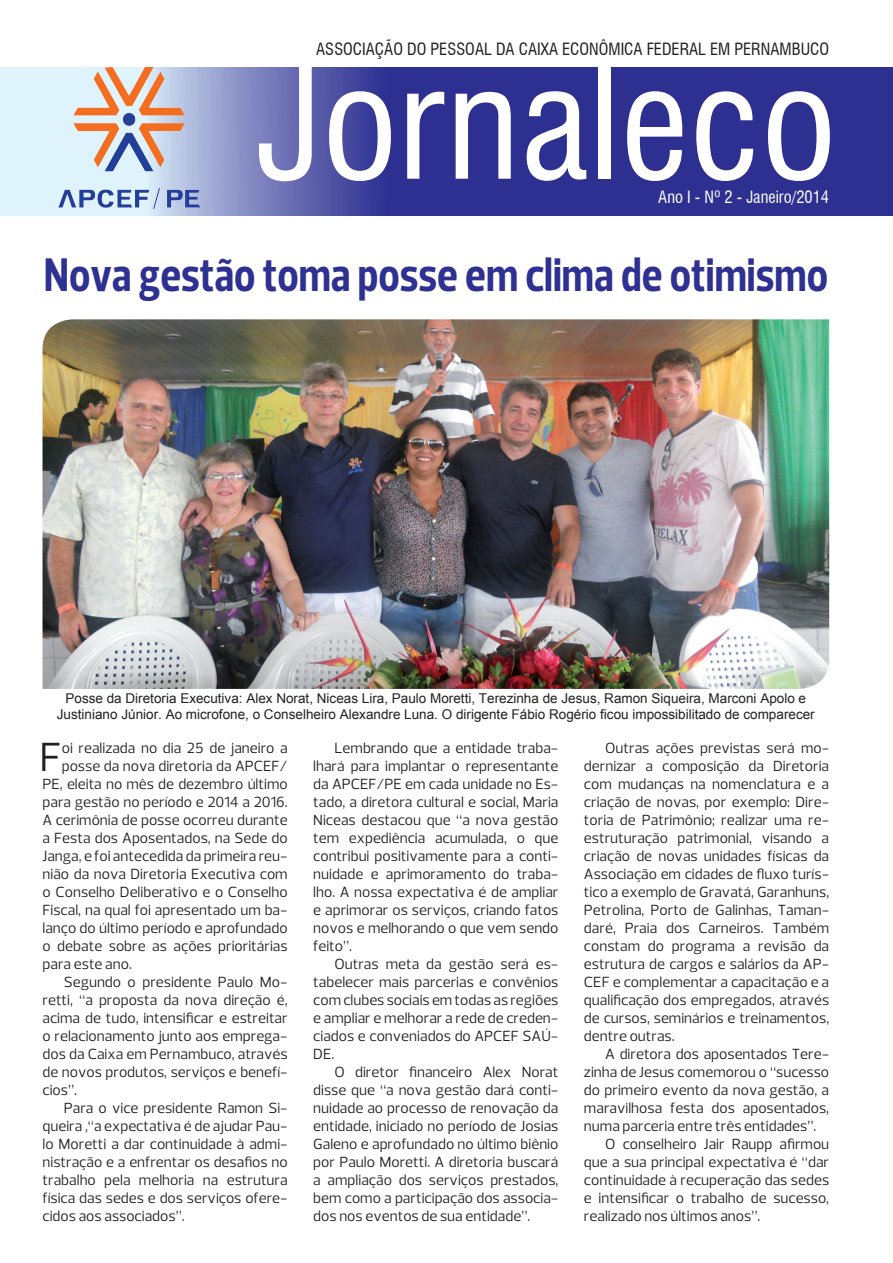
<style>
.page{position:relative;width:893px;height:1263px;background:#fff}
.page>*{position:absolute;margin:0;border:0;box-sizing:border-box;transform-origin:0 0}
.t1{font:condensed 151.2px "Swiss 721 BT";color:#fff}
.t2{font:700 48px "Prelo Condensed";color:#2e3092}
.matérias{font:41.4px "Prelo";color:#231f20}
.t3{font:condensed 16.5px "Swiss 721 BT";color:#231f20}
.t4{font:condensed 16.5px "Swiss 721 BT";color:#fff}
.matérias-2{font:15px/18px "Prelo";color:#231f20;text-align:justify}
.legenda{font:13.5px/16.2px "Arial";color:#231f20;text-align:center}
</style>
<div class="page">
<img style="left:0;top:67px;width:893px;height:149px">
<img style="left:59px;top:67px;width:141px;height:142px">
<img style="left:43px;top:319px;width:786px;height:370px">
<p class="t3" style="left:316px;top:39px;width:514px">ASSOCIAÇÃO DO PESSOAL DA CAIXA ECONÔMICA FEDERAL EM PERNAMBUCO</p>
<p class="t1" style="left:256px;top:33px;width:582px">Jornaleco</p>
<p class="t4" style="left:658px;top:188px;width:172px">Ano I - Nº 2 - Janeiro/2014</p>
<p class="t2" style="left:44px;top:246px;width:786px">Nova gestão toma posse em clima de otimismo</p>
<p class="legenda" style="left:57px;top:690px;width:759px">Posse da Diretoria Executiva: Alex Norat, Niceas Lira, Paulo Moretti, Terezinha de Jesus, Ramon Siqueira, Marconi Apolo e<br>Justiniano Júnior. Ao microfone, o Conselheiro Alexandre Luna. O dirigente Fábio Rogério ficou impossibilitado de comparecer</p>
<p class="matérias" style="left:40px;top:731px;width:24px">F</p>
<p class="matérias-2" style="left:62px;top:739px;width:227px">oi realizada no dia 25 de janeiro a</p>
<p class="matérias-2" style="left:62px;top:757px;width:227px">posse da nova diretoria da APCEF/</p>
<p class="matérias-2" style="left:43px;top:775px;width:247px">PE, eleita no mês de dezembro último</p>
<p class="matérias-2" style="left:43px;top:793px;width:247px">para gestão no período e 2014 a 2016.</p>
<p class="matérias-2" style="left:43px;top:811px;width:247px">A cerimônia de posse ocorreu durante</p>
<p class="matérias-2" style="left:43px;top:829px;width:247px">a Festa dos Aposentados, na Sede do</p>
<p class="matérias-2" style="left:43px;top:847px;width:247px">Janga, e foi antecedida da primeira reu-</p>
<p class="matérias-2" style="left:43px;top:865px;width:247px">nião da nova Diretoria Executiva com</p>
<p class="matérias-2" style="left:43px;top:883px;width:247px">o Conselho Deliberativo e o Conselho</p>
<p class="matérias-2" style="left:43px;top:901px;width:247px">Fiscal, na qual foi apresentado um ba-</p>
<p class="matérias-2" style="left:43px;top:919px;width:247px">lanço do último período e aprofundado</p>
<p class="matérias-2" style="left:43px;top:937px;width:247px">o debate sobre as ações prioritárias</p>
<p class="matérias-2" style="left:43px;top:955px;width:91px">para este ano.</p>
<p class="matérias-2" style="left:43px;top:973px;width:247px;text-indent:21px">Segundo o presidente Paulo Mo&shy;retti, “a proposta da nova direção é, acima de tudo, intensificar e estreitar o relacionamento junto aos emprega&shy;dos da Caixa em Pernambuco, através de novos produtos, serviços e benefí&shy;cios”.</p>
<p class="matérias-2" style="left:43px;top:1099px;width:247px;text-indent:21px">Para o vice presidente Ramon Si&shy;queira ,“a expectativa é de ajudar Pau&shy;lo Moretti a dar continuidade à admi&shy;nistração e a enfrentar os desafios no trabalho pela melhoria na estrutura física das sedes e dos serviços ofere&shy;cidos aos associados”.</p>
<p class="matérias-2" style="left:313px;top:739px;width:247px;text-indent:21px">Lembrando que a entidade traba&shy;lhará para implantar o representante da APCEF/PE em cada unidade no Es&shy;tado, a diretora cultural e social, Maria Niceas destacou que “a nova gestão tem expediência acumulada, o que contribui positivamente para a conti&shy;nuidade e aprimoramento do traba&shy;lho. A nossa expectativa é de ampliar e aprimorar os serviços, criando fatos novos e melhorando o que vem sendo feito”.</p>
<p class="matérias-2" style="left:313px;top:955px;width:247px;text-indent:21px">Outras meta da gestão será es&shy;tabelecer mais parcerias e convênios com clubes sociais em todas as regiões e ampliar e melhorar a rede de creden&shy;ciados e conveniados do APCEF SAÚ-DE.</p>
<p class="matérias-2" style="left:313px;top:1063px;width:247px;text-indent:21px">O diretor financeiro Alex Norat disse que “a nova gestão dará conti&shy;nuidade ao processo de renovação da entidade, iniciado no período de Josias Galeno e aprofundado no último biênio por Paulo Moretti. A diretoria buscará a ampliação dos serviços prestados, bem como a participação dos associa&shy;dos nos eventos de sua entidade”.</p>
<p class="matérias-2" style="left:584px;top:739px;width:247px;text-indent:21px">Outras ações previstas será mo&shy;dernizar a composição da Diretoria com mudanças na nomenclatura e a criação de novas, por exemplo: Dire&shy;toria de Patrimônio; realizar uma re&shy;estruturação patrimonial, visando a criação de novas unidades físicas da Associação em cidades de fluxo turís&shy;tico a exemplo de Gravatá, Garanhuns, Petrolina, Porto de Galinhas, Taman&shy;daré, Praia dos Carneiros. Também constam do programa a revisão da estrutura de cargos e salários da AP-CEF e complementar a capacitação e a qualificação dos empregados, através de cursos, seminários e treinamentos, dentre outras.</p>
<p class="matérias-2" style="left:584px;top:1045px;width:247px;text-indent:21px">A diretora dos aposentados Tere&shy;zinha de Jesus comemorou o “sucesso do primeiro evento da nova gestão, a maravilhosa festa dos aposentados, numa parceria entre três entidades”.</p>
<p class="matérias-2" style="left:584px;top:1135px;width:247px;text-indent:21px">O conselheiro Jair Raupp afirmou que a sua principal expectativa é “dar continuidade à recuperação das sedes e intensificar o trabalho de sucesso, realizado nos últimos anos”.</p>
</div>
